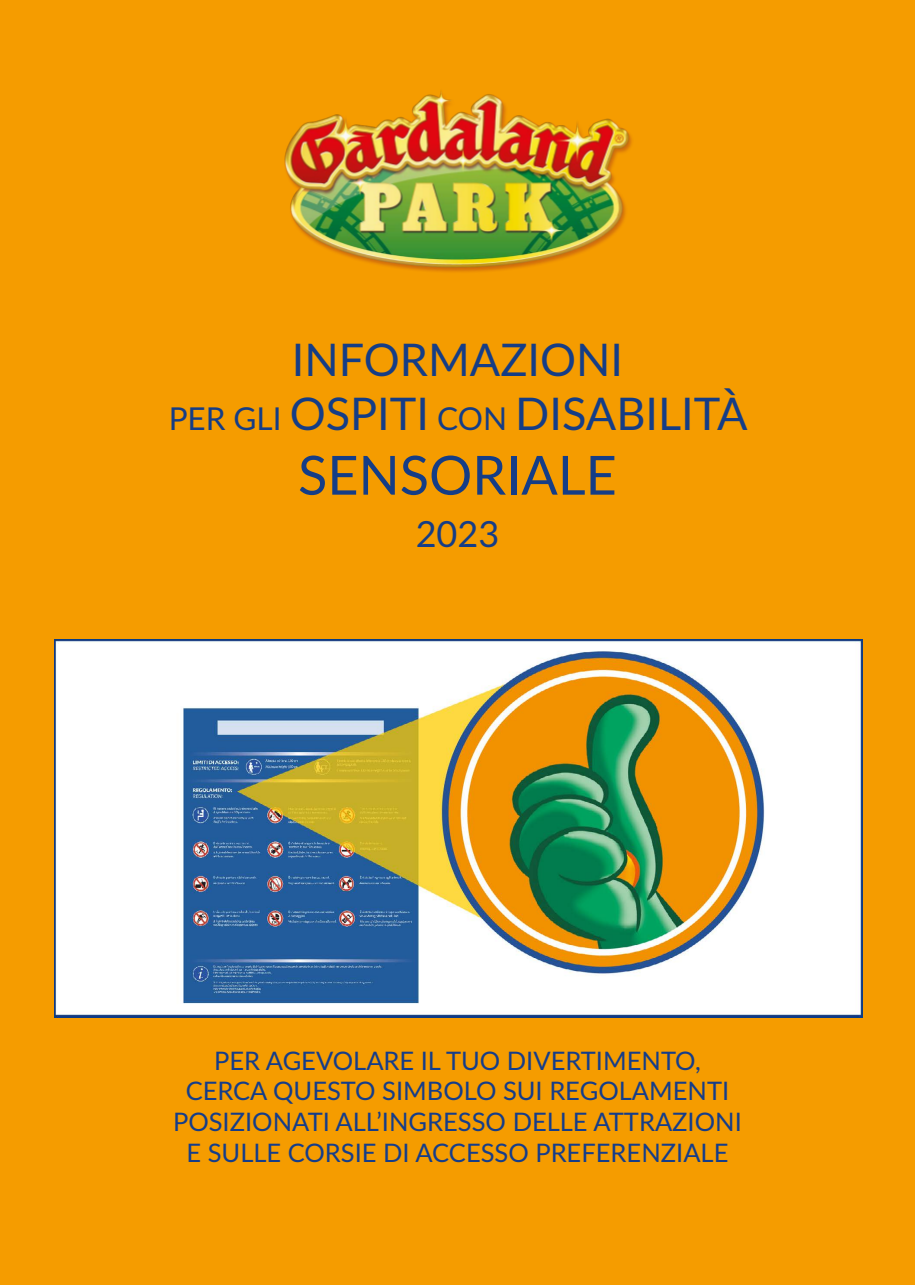
<style>
.page{position:relative;width:915px;height:1285px;background:#fff}
.page>*{position:absolute;margin:0;border:0;box-sizing:border-box;transform-origin:0 0}
.t1{font:54px "Lato";color:#153d86}
.t2{font:45px/54px "Lato";color:#153d86;text-align:center}
.t3{font:36px "Lato";color:#153d86}
.t4{font:25.5px/30.6px "Lato";color:#153d8a;text-align:center}
.s1{font-size:31.5px}
</style>
<div class="page">
<div style="left:0;top:0;width:914px;height:1284px;background:#f59c00"></div>
<img style="left:284px;top:91px;width:348px;height:181px">
<img style="left:54px;top:639px;width:808px;height:377px">
<h1 class="t2" style="left:169px;top:330px;width:580px">INFORMAZIONI<br><span class="s1">PER GLI</span> OSPITI <span class="s1">CON</span> DISABILITÀ</h1>
<h1 class="t1" style="left:298px;top:436px;width:320px">SENSORIALE</h1>
<h1 class="t3" style="left:415px;top:508px;width:85px">2023</h1>
<h2 class="t4" style="left:173px;top:1043px;width:570px">PER AGEVOLARE IL TUO DIVERTIMENTO, CERCA QUESTO SIMBOLO SUI REGOLAMENTI POSIZIONATI ALL’INGRESSO DELLE ATTRAZIONI E SULLE CORSIE DI ACCESSO PREFERENZIALE</h2>
</div>
